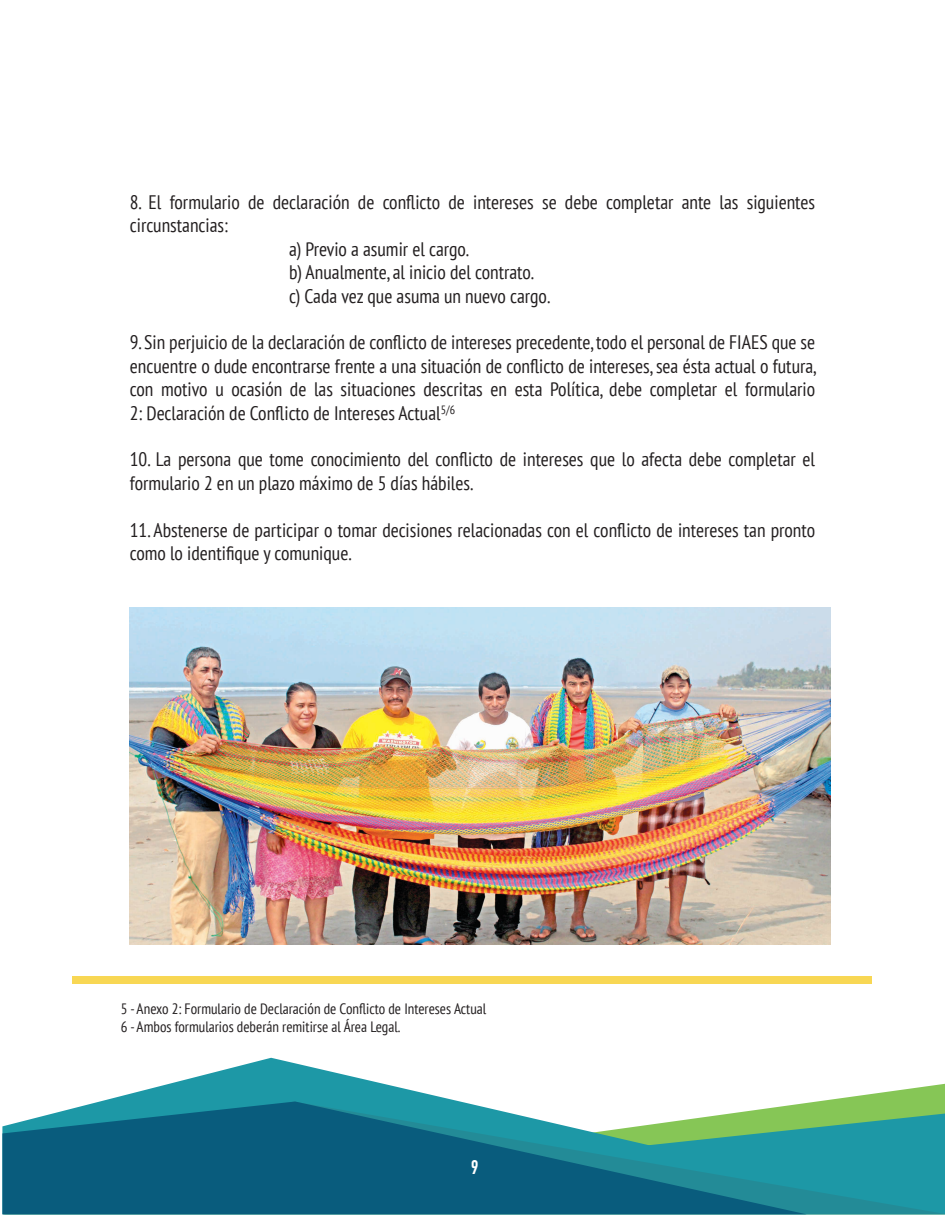
<style>
.page{position:relative;width:945px;height:1215px;background:#fff}
.page>*{position:absolute;margin:0;border:0;box-sizing:border-box;transform-origin:0 0}
.t1{font:condensed 19.5px/23.4px "PT Sans";color:#231f20}
.t2{font:700 19.5px "DIN Condensed";color:#fff}
.t3{font:condensed 15px/18px "PT Sans";color:#231f20}
</style>
<div class="page">
<svg style="left:98px;top:1058px;width:847px;height:44px"></svg>
<svg style="left:807px;top:1102px;width:138px;height:112px;background:#2f9e96"></svg>
<svg style="left:2px;top:1102px;width:805px;height:112px;background:#267a8d"></svg>
<div style="left:73px;top:976px;width:799px;height:7px;background:#f8d754"></div>
<img style="left:130px;top:608px;width:701px;height:336px">
<p class="t1" style="left:130px;top:190px;width:687px">8. El formulario de declaración de conflicto de intereses se debe completar ante las siguientes</p>
<p class="t1" style="left:130px;top:213px;width:100px">circunstancias:</p>
<p class="t1" style="left:289px;top:237px;width:182px">a) Previo a asumir el cargo.</p>
<p class="t1" style="left:289px;top:260px;width:246px">b) Anualmente, al inicio del contrato.</p>
<p class="t1" style="left:289px;top:284px;width:263px">c) Cada vez que asuma un nuevo cargo.</p>
<p class="t1" style="left:130px;top:330px;width:688px;text-align:justify">9. Sin perjuicio de la declaración de conflicto de intereses precedente, todo el personal de FIAES que se encuentre o dude encontrarse frente a una situación de conflicto de intereses, sea ésta actual o futura, con motivo u ocasión de las situaciones descritas en esta Política, debe completar el formulario 2: Declaración de Conflicto de Intereses Actual<sup>5/6</sup></p>
<p class="t1" style="left:130px;top:447px;width:687px">10. La persona que tome conocimiento del conflicto de intereses que lo afecta debe completar el formulario 2 en un plazo máximo de 5 días hábiles.</p>
<p class="t1" style="left:130px;top:518px;width:687px">11. Abstenerse de participar o tomar decisiones relacionadas con el conflicto de intereses tan pronto como lo identifique y comunique.</p>
<p class="t3" style="left:121px;top:1000px;width:367px">5 - Anexo 2: Formulario de Declaración de Conflicto de Intereses Actual<br>6 - Ambos formularios deberán remitirse al Área Legal.</p>
<p class="t2" style="left:471px;top:1156px;width:9px">9</p>
</div>
